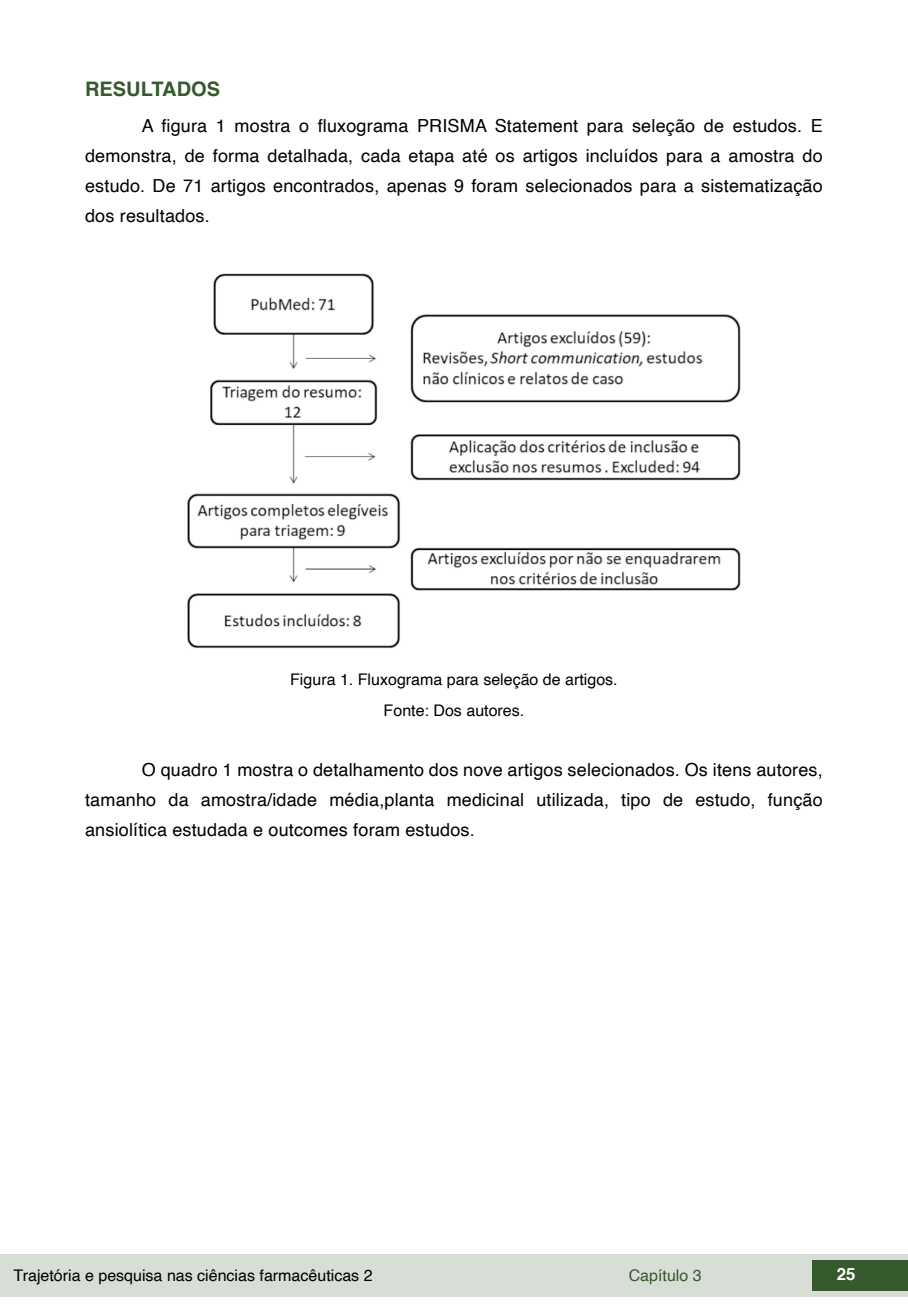
<style>
.page{position:relative;width:908px;height:1304px;background:#fff}
.page>*{position:absolute;margin:0;border:0;box-sizing:border-box;transform-origin:0 0}
.t1{font:700 20px "Helvetica";color:#36592e}
.t2{font:18px/30px "Helvetica";letter-spacing:.01em;color:#000;text-align:justify}
.t3{font:700 16.8px "Helvetica";color:#fff}
.t4{font:16px/30.6px "Helvetica";color:#000;text-align:center}
.t5{font:16px "Helvetica";color:#36592e}
</style>
<div class="page">
<div style="left:0;top:1254px;width:906px;height:43px;background:#d7ded5"></div>
<div style="left:812px;top:1261px;width:95px;height:30px;background:#36592e"></div>
<img style="left:187px;top:273px;width:554px;height:375px">
<p class="t1" style="left:85px;top:73px;width:136px">RESULTADOS</p>
<p class="t2" style="left:85px;top:111px;width:738px;text-indent:57px">A figura 1 mostra o fluxograma PRISMA Statement para seleção de estudos. E demonstra, de forma detalhada, cada etapa até os artigos incluídos para a amostra do estudo. De 71 artigos encontrados, apenas 9 foram selecionados para a sistematização dos resultados.</p>
<p class="t4" style="left:290px;top:665px;width:329px">Figura 1. Fluxograma para seleção de artigos.<br>Fonte: Dos autores.</p>
<p class="t2" style="left:85px;top:755px;width:738px;text-indent:57px">O quadro 1 mostra o detalhamento dos nove artigos selecionados. Os itens autores, tamanho da amostra/idade média,planta medicinal utilizada, tipo de estudo, função ansiolítica estudada e outcomes foram estudos.</p>
<p class="t4" style="left:14px;top:1260px;width:360px">Trajetória e pesquisa nas ciências farmacêuticas 2</p>
<p class="t5" style="left:628px;top:1263px;width:74px">Capítulo 3</p>
<p class="t3" style="left:836px;top:1261px;width:20px">25</p>
</div>
